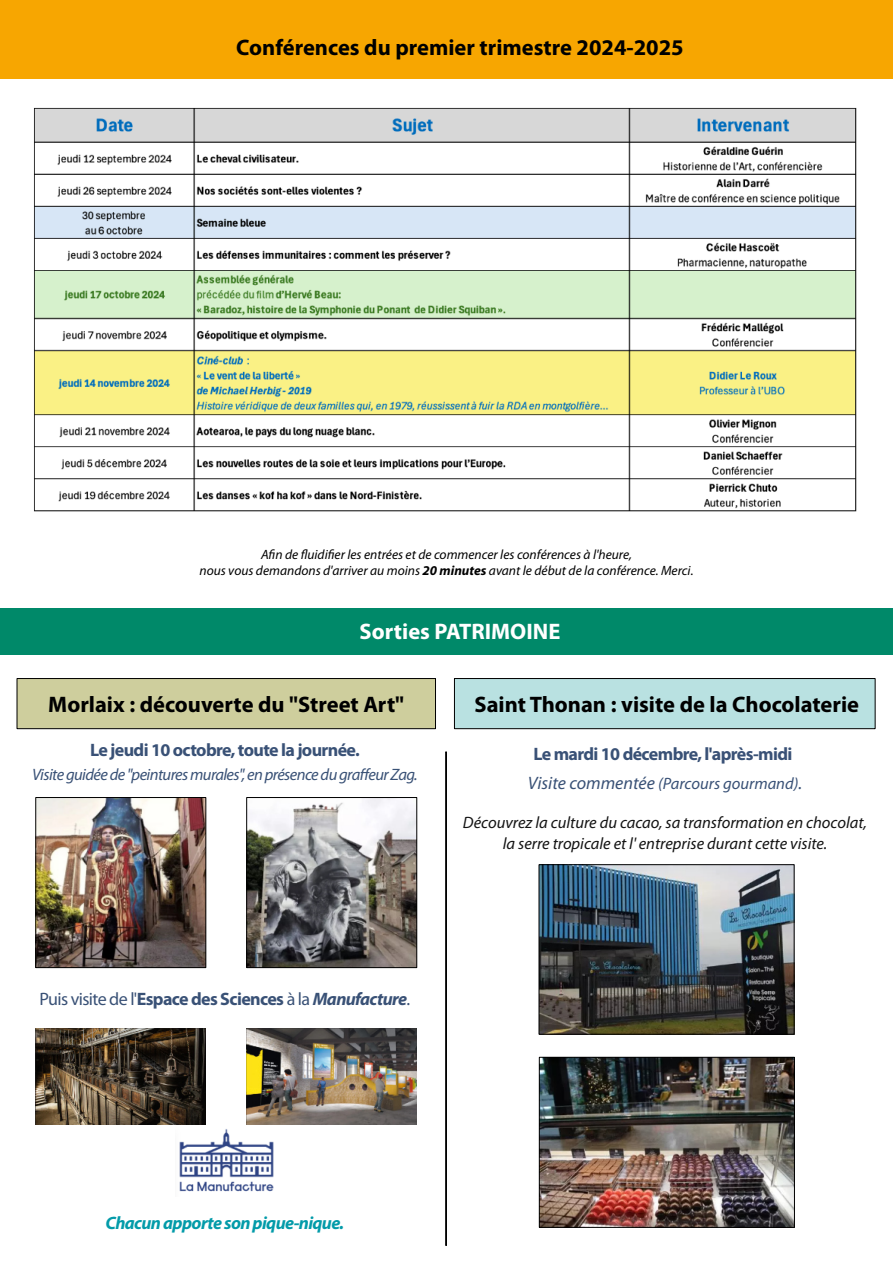
<style>
.page{position:relative;width:893px;height:1263px;background:#fff}
.page>*{position:absolute;margin:0;border:0;box-sizing:border-box;transform-origin:0 0}
.t1{font:700 22.5px "Myriad Pro";color:#000}
.t2{font:700 22.5px "Myriad Pro";color:#fff}
.t3{font:700 18px "Myriad Pro";letter-spacing:-.035em;color:#395176}
.t4{font:18px "Myriad Pro";letter-spacing:-.035em;color:#395176}
.t5{font:italic 700 18px "Myriad Pro";letter-spacing:-.035em;color:#039ba9}
.t6{font:italic 16.5px/21.3px "Myriad Pro";color:#141414;text-align:center}
.t7{font:italic 16.5px "Myriad Pro";letter-spacing:-.035em;color:#395176}
.t8{font:italic 16.5px "Myriad Pro";color:#395176}
.t9{font:italic 13.5px/15.3px "Myriad Pro";color:#000;text-align:center}
.s1{font-weight:700}
.s2{font-size:18px}
.s3{font-weight:700;font-style:italic}
</style>
<div class="page">
<div style="left:17px;top:678px;width:419px;height:51px;background:#cece9d;border:1px solid #000"></div>
<div style="left:454px;top:678px;width:421px;height:51px;background:#b9e1e1;border:1px solid #000"></div>
<div style="left:0;top:0;width:893px;height:78px;background:#f7a601"></div>
<hr style="left:892px;top:550px;width:1px;height:47px;background:#f7a601">
<div style="left:0;top:608px;width:893px;height:47px;background:#008969"></div>
<hr style="left:892px;top:0;width:1px;height:78px;background:#008969">
<hr style="left:892px;top:817px;width:1px;height:47px;background:#748bbe">
<img style="left:541px;top:866px;width:251px;height:166px">
<div style="left:539px;top:864px;width:255px;height:170px;border:1px solid #000"></div>
<img style="left:541px;top:1059px;width:252px;height:166px">
<div style="left:539px;top:1057px;width:256px;height:170px;border:1px solid #000"></div>
<img style="left:175px;top:1124px;width:102px;height:68px">
<img style="left:36px;top:1028px;width:170px;height:96px">
<img style="left:247px;top:1028px;width:170px;height:96px">
<img style="left:37px;top:799px;width:167px;height:167px">
<div style="left:35px;top:797px;width:171px;height:171px;border:1px solid #000"></div>
<img style="left:248px;top:799px;width:167px;height:167px">
<div style="left:246px;top:797px;width:171px;height:171px;border:1px solid #000"></div>
<div style="left:445px;top:752px;width:2px;height:494px;border:1px solid #000"></div>
<img style="left:34px;top:107px;width:823px;height:405px">
<h1 class="t1" style="left:236px;top:38px;width:449px">Conférences du premier trimestre 2024-2025</h1>
<p class="t9" style="left:199px;top:548px;width:496px">Afin de fluidifier les entrées et de commencer les conférences à l'heure,<br>nous vous demandons d'arriver au moins <span class="s1">20 minutes</span> avant le début de la conférence. Merci.</p>
<h1 class="t2" style="left:360px;top:623px;width:202px">Sorties PATRIMOINE</h1>
<h1 class="t1" style="left:48px;top:695px;width:357px">Morlaix : découverte du "Street Art"</h1>
<h1 class="t1" style="left:474px;top:695px;width:386px">Saint Thonan : visite de la Chocolaterie</h1>
<h2 class="t3" style="left:90px;top:742px;width:271px">Le jeudi 10 octobre, toute la journée.</h2>
<p class="t7" style="left:32px;top:768px;width:387px">Visite guidée de "peintures murales", en présence du graffeur Zag.</p>
<h2 class="t3" style="left:533px;top:746px;width:260px">Le mardi 10 décembre, l'après-midi</h2>
<p class="t8" style="left:528px;top:777px;width:276px"><span class="s2">Visite commentée</span> (Parcours gourmand)<span class="s2">.</span></p>
<p class="t6" style="left:463px;top:813px;width:406px">Découvrez la culture du cacao, sa transformation en chocolat, la serre tropicale et l' entreprise durant cette visite.</p>
<h2 class="t4" style="left:40px;top:991px;width:372px">Puis visite de l'<span class="s1">Espace des Sciences</span> à la <span class="s3">Manufacture</span>.</h2>
<h2 class="t5" style="left:106px;top:1215px;width:240px">Chacun apporte son pique-nique.</h2>
</div>
